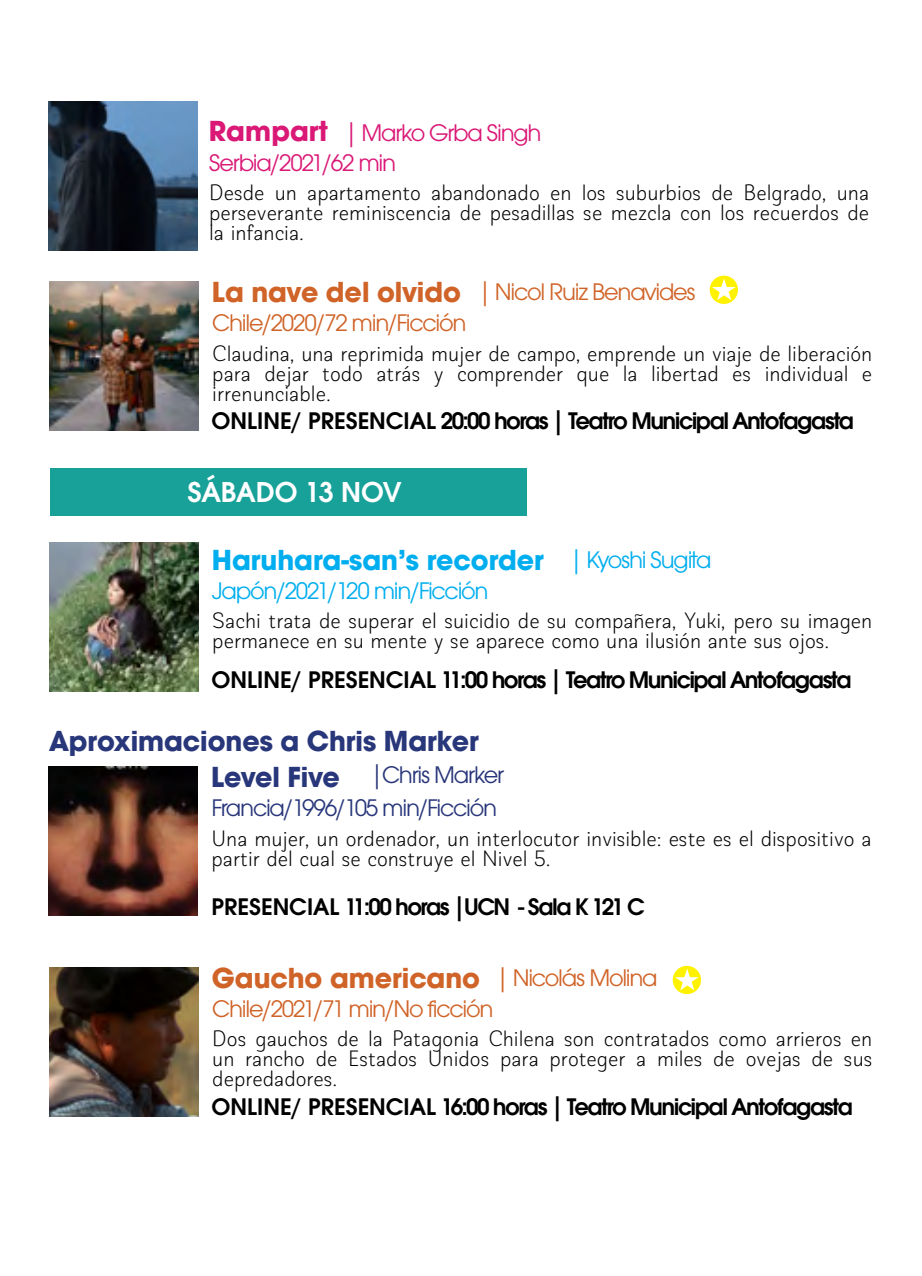
<style>
.page{position:relative;width:922px;height:1276px;background:#fff}
.page>*{position:absolute;margin:0;border:0;box-sizing:border-box;transform-origin:0 0}
.t1{font:700 30px "Avant Gard EF";color:#28367a}
.t2{font:700 30px "Avant Gard EF";color:#d06327}
.t3{font:700 30px "Avant Gard EF";color:#00aeef}
.t4{font:600 30px "Avant Gard EF";letter-spacing:-.005em;color:#fff}
.t5{font:600 25px "Avant Gard EF";letter-spacing:-.06em;color:#000}
.t6{font:25px "Avant Gard EF";letter-spacing:-.05em;color:#d06327}
.t7{font:25px "Avant Gard EF";letter-spacing:-.05em;color:#28367a}
.t8{font:25px "Avant Gard EF";letter-spacing:-.05em;color:#da1876}
.t9{font:25px "Avant Gard EF";letter-spacing:-.05em;color:#00aeef}
.t10{font:22.5px/20px "Biblioteca Sans";color:#000;text-align:justify}
.s1{font-weight:700;font-size:30px}
.s2{font-weight:400;font-size:25px}
</style>
<div class="page">
<img style="left:50px;top:282px;width:148px;height:149px">
<div style="left:50px;top:468px;width:476px;height:48px;background:#17a198"></div>
<img style="left:50px;top:542px;width:148px;height:149px">
<img style="left:49px;top:767px;width:149px;height:148px">
<img style="left:50px;top:967px;width:148px;height:149px">
<img style="left:48px;top:102px;width:149px;height:148px">
<svg style="left:709px;top:276px;width:28px;height:28px"></svg>
<svg style="left:711px;top:278px;width:24px;height:22px"></svg>
<svg style="left:672px;top:966px;width:29px;height:28px"></svg>
<svg style="left:675px;top:968px;width:23px;height:22px"></svg>
<p class="t8" style="left:209px;top:118px;width:334px"><span class="s1">Rampart</span> | Marko Grba Singh</p>
<p class="t8" style="left:209px;top:148px;width:188px">Serbia/2021/62 min</p>
<p class="t10" style="left:209px;top:183px;width:661px">Desde un apartamento abandonado en los suburbios de Belgrado, una perseverante reminiscencia de pesadillas se mezcla con los recuerdos de la infancia.</p>
<p class="t6" style="left:212px;top:278px;width:485px"><span class="s1">La nave del olvido</span> | Nicol Ruiz Benavides</p>
<p class="t6" style="left:212px;top:309px;width:255px">Chile/2020/72 min/Ficción</p>
<p class="t10" style="left:212px;top:343px;width:661px">Claudina, una reprimida mujer de campo, emprende un viaje de liberación para dejar todo atrás y comprender que la libertad es individual e irrenunciable.</p>
<p class="t5" style="left:211px;top:406px;width:644px">ONLINE/ PRESENCIAL 20:00 horas | Teatro Municipal Antofagasta</p>
<h1 class="t4" style="left:187px;top:474px;width:215px">SÁBADO 13 NOV</h1>
<h1 class="t3" style="left:212px;top:541px;width:333px">Haruhara-san’s recorder</h1>
<p class="t9" style="left:570px;top:546px;width:143px">| Kyoshi Sugita</p>
<p class="t9" style="left:212px;top:576px;width:278px">Japón/2021/120 min/Ficción</p>
<p class="t10" style="left:212px;top:611px;width:661px">Sachi trata de superar el suicidio de su compañera, Yuki, pero su imagen permanece en su mente y se aparece como una ilusión ante sus ojos.</p>
<p class="t5" style="left:211px;top:665px;width:641px">ONLINE/ PRESENCIAL 11:00 horas | Teatro Municipal Antofagasta</p>
<h1 class="t1" style="left:49px;top:722px;width:431px">Aproximaciones a Chris Marker</h1>
<p class="t7" style="left:371px;top:760px;width:135px">|Chris Marker</p>
<h1 class="t1" style="left:211px;top:758px;width:130px">Level Five</h1>
<p class="t7" style="left:211px;top:793px;width:287px">Francia/1996/105 min/Ficción</p>
<p class="t10" style="left:211px;top:828px;width:661px">Una mujer, un ordenador, un interlocutor invisible: este es el dispositivo a partir del cual se construye el Nivel 5.</p>
<p class="t5" style="left:211px;top:891px;width:435px">PRESENCIAL 11:00 horas |UCN - Sala K 121 C</p>
<h1 class="t2" style="left:212px;top:959px;width:447px">Gaucho americano <span class="s2">| Nicolás Molina</span></h1>
<p class="t6" style="left:212px;top:994px;width:283px">Chile/2021/71 min/No ficción</p>
<p class="t10" style="left:212px;top:1029px;width:661px">Dos gauchos de la Patagonia Chilena son contratados como arrieros en un rancho de Estados Unidos para proteger a miles de ovejas de sus depredadores.</p>
<p class="t5" style="left:211px;top:1092px;width:643px">ONLINE/ PRESENCIAL 16:00 horas | Teatro Municipal Antofagasta</p>
</div>
